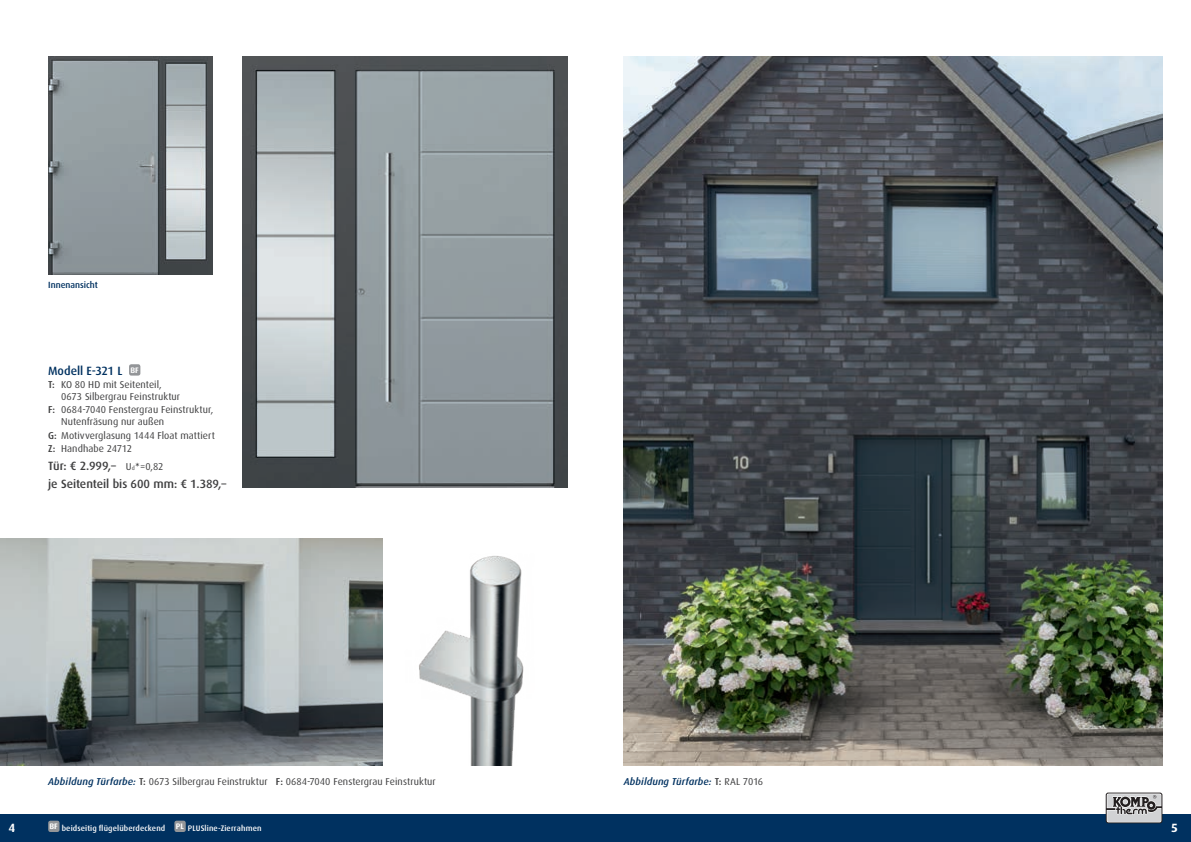
<style>
.page{position:relative;width:1191px;height:842px;background:#fff}
.page>*{position:absolute;margin:0;border:0;box-sizing:border-box;transform-origin:0 0}
.t1{font:500 12px/17.7px "Dax";letter-spacing:-.005em;color:#3e3e3f}
.t2{font:500 12px "Dax";letter-spacing:-.005em;color:#003160}
.t3{font:700 12px "Dax";color:#fff}
.t4{font:10px/12px "Dax";letter-spacing:.005em;color:#3e3e3f}
.t5{font:italic 500 10px "Dax";letter-spacing:.01em;color:#003160}
.t6{font:500 9px "Dax";color:#003160}
.t7{font:500 8px "Dax";letter-spacing:.015em;color:#fff}
.s1{font-weight:700;font-size:8px;color:#fff}
.s2{font-weight:500}
.s3{font-weight:400;font-size:10px}
.s4{font-weight:400;font-size:5.8px}
.s5{font-family:"DIN";font-weight:400;font-size:10px}
.s6{font-weight:500;font-style:italic;color:#003160}
.s7{font-style:normal;color:#3e3e3f}
.s8{font-weight:400;font-style:normal;color:#3e3e3f}
</style>
<div class="page">
<div style="left:0;top:814px;width:1191px;height:28px;background:#003160"></div>
<img style="left:0;top:539px;width:383px;height:226px">
<img style="left:242px;top:57px;width:325px;height:431px">
<img style="left:48px;top:57px;width:165px;height:218px">
<img style="left:419px;top:556px;width:105px;height:209px">
<div style="left:129px;top:364px;width:11px;height:12px;background:#939598;border-radius:2px"></div>
<img style="left:624px;top:57px;width:538px;height:708px">
<div style="left:48px;top:821px;width:12px;height:11px;background:#939598;border-radius:2px"></div>
<div style="left:174px;top:821px;width:12px;height:11px;background:#939598;border-radius:2px"></div>
<svg style="left:1105px;top:792px;width:57px;height:31px"></svg>
<svg style="left:1106px;top:793px;width:55px;height:29px;background:#a6a5a6"></svg>
<p class="t6" style="left:48px;top:279px;width:51px">Innenansicht</p>
<p class="t2" style="left:48px;top:364px;width:92px">Modell E-321 L <span class="s1">BF</span></p>
<p class="t4" style="left:61px;top:379px;width:120px;text-indent:-13px"><span class="s2">T:</span> KO 80 HD mit Seitenteil,<br>0673 Silbergrau Feinstruktur</p>
<p class="t4" style="left:61px;top:404px;width:154px;text-indent:-13px"><span class="s2">F:</span> 0684-7040 Fenstergrau Feinstruktur,<br>Nutenfräsung nur außen</p>
<p class="t4" style="left:48px;top:429px;width:168px;line-height:13.4px"><span class="s2">G:</span> Motivverglasung 1444 Float mattiert<br><span class="s2">Z:</span> Handhabe 24712</p>
<p class="t1" style="left:48px;top:457px;width:180px">Tür: € 2.999,– <span class="s3">U</span><span class="s4">d</span><span class="s5">*</span><span class="s3">=0,82<br></span>je Seitenteil bis 600 mm: € 1.389,–</p>
<p class="t4" style="left:48px;top:776px;width:389px"><span class="s6">Abbildung Türfarbe:</span> <span class="s2">T:</span> 0673 Silbergrau Feinstruktur <span class="s2">F:</span> 0684-7040 Fenstergrau Feinstruktur</p>
<p class="t5" style="left:624px;top:776px;width:141px">Abbildung Türfarbe: <span class="s7">T:</span> <span class="s8">RAL 7016</span></p>
<p class="t7" style="left:49px;top:824px;width:117px"><sup>BF</sup> beidseitig flügelüberdeckend</p>
<p class="t7" style="left:176px;top:824px;width:87px"><sup>PL</sup> PLUSline-Zierrahmen</p>
<p class="t3" style="left:9px;top:821px;width:8px">4</p>
<p class="t3" style="left:1171px;top:821px;width:8px">5</p>
</div>
